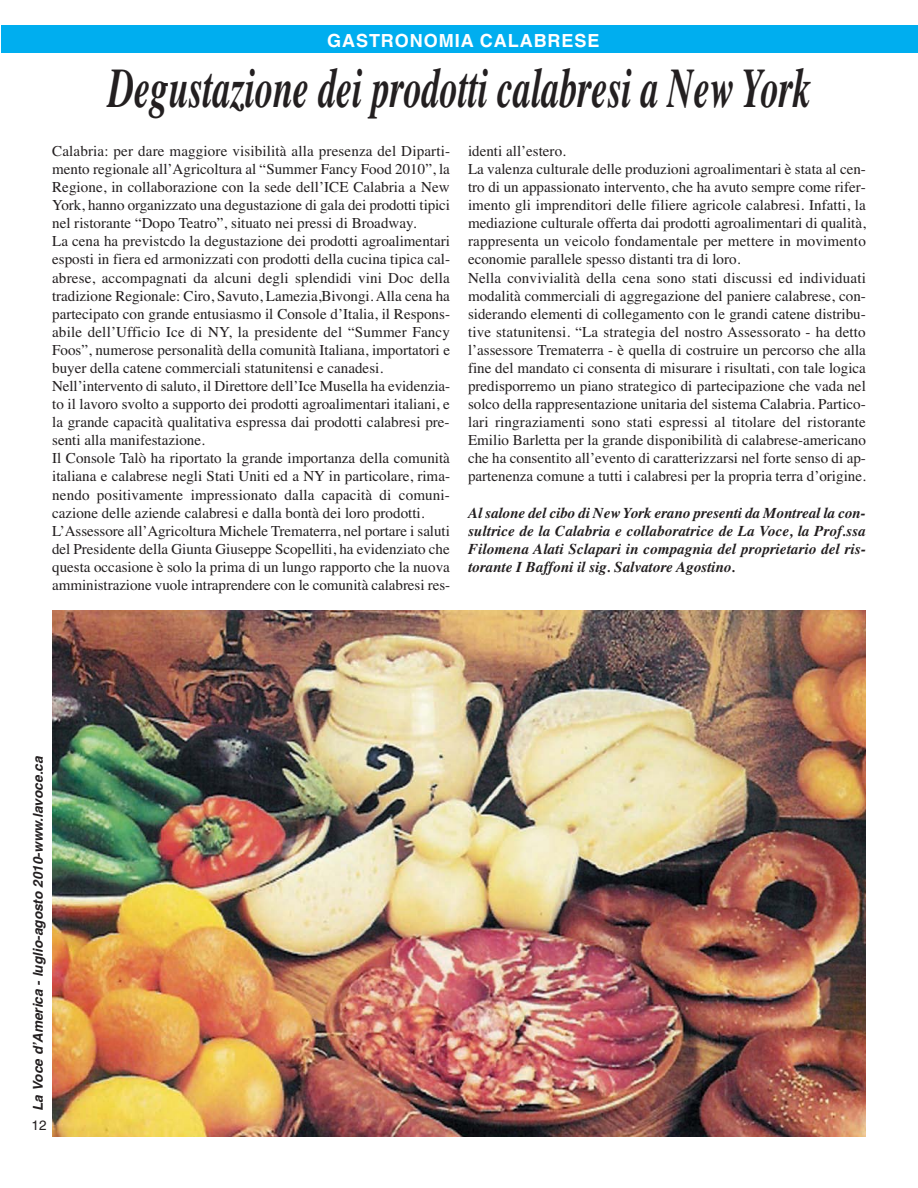
<style>
.page{position:relative;width:918px;height:1188px;background:#fff}
.page>*{position:absolute;margin:0;border:0;box-sizing:border-box;transform-origin:0 0}
.t1{font:italic 700 55.95px "Times";color:#231f20;scale:.65 1}
.t2{font:700 18.15px "Helvetica";letter-spacing:.05em;color:#fff}
.t3{font:15px/18.1px "Times";color:#231f20}
.t4{font:italic 700 15px/18.1px "Times";color:#231f20;text-align:justify}
.t5{font:italic 700 13.5px "Helvetica";letter-spacing:.005em;color:#231f20}
.t6{font:13.5px "Helvetica";color:#231f20}
</style>
<div class="page">
<div style="left:1px;top:25px;width:916px;height:27px;background:#00aeef"></div>
<img style="left:52px;top:610px;width:814px;height:526px">
<p class="t2" style="left:327px;top:34px;width:274px">GASTRONOMIA CALABRESE</p>
<h1 class="t1" style="left:108px;top:68px;width:1082px">Degustazione dei prodotti calabresi a New York</h1>
<p class="t3" style="left:52px;top:143px;width:400px">Calabria: per dare maggiore visibilità alla presenza del Diparti&shy;mento regionale all’Agricoltura al “Summer Fancy Food 2010”, la Regione, in collaborazione con la sede dell’ICE Calabria a New York, hanno organizzato una degustazione di gala dei prodotti tipici nel ristorante “Dopo Teatro”, situato nei pressi di Broadway.<br>La cena ha previstcdo la degustazione dei prodotti agroalimentari esposti in fiera ed armonizzati con prodotti della cucina tipica cal&shy;abrese, accompagnati da alcuni degli splendidi vini Doc della tradizione Regionale: Ciro, Savuto, Lamezia,Bivongi. Alla cena ha partecipato con grande entusiasmo il Console d’Italia, il Respons&shy;abile dell’Ufficio Ice di NY, la presidente del “Summer Fancy Foos”, numerose personalità della comunità Italiana, importatori e buyer della catene commerciali statunitensi e canadesi.<br>Nell’intervento di saluto, il Direttore dell’Ice Musella ha evidenzia - to il lavoro svolto a supporto dei prodotti agroalimentari italiani, e la grande capacità qualitativa espressa dai prodotti calabresi pre&shy;senti alla manifestazione.<br>Il Console Talò ha riportato la grande importanza della comunità italiana e calabrese negli Stati Uniti ed a NY in particolare, rima&shy;nendo positivamente impressionato dalla capacità di comuni&shy;cazione delle aziende calabresi e dalla bontà dei loro prodotti.<br>L’Assessore all’Agricoltura Michele Trematerra, nel portare i saluti del Presidente della Giunta Giuseppe Scopelliti, ha evidenziato che questa occasione è solo la prima di un lungo rapporto che la nuova amministrazione vuole intraprendere con le comunità calabresi res-</p>
<p class="t3" style="left:468px;top:143px;width:399px">identi all’estero.<br>La valenza culturale delle produzioni agroalimentari è stata al cen&shy;tro di un appassionato intervento, che ha avuto sempre come rifer&shy;imento gli imprenditori delle filiere agricole calabresi. Infatti, la mediazione culturale offerta dai prodotti agroalimentari di qualità, rappresenta un veicolo fondamentale per mettere in movimento economie parallele spesso distanti tra di loro.<br>Nella convivialità della cena sono stati discussi ed individuati modalità commerciali di aggregazione del paniere calabrese, con&shy;siderando elementi di collegamento con le grandi catene distribu&shy;tive statunitensi. “La strategia del nostro Assessorato - ha detto l’assessore Trematerra - è quella di costruire un percorso che alla fine del mandato ci consenta di misurare i risultati, con tale logica predisporremo un piano strategico di partecipazione che vada nel solco della rappresentazione unitaria del sistema Calabria. Partico&shy;lari ringraziamenti sono stati espressi al titolare del ristorante Emilio Barletta per la grande disponibilità di calabrese-americano che ha consentito all’evento di caratterizzarsi nel forte senso di ap&shy;partenenza comune a tutti i calabresi per la propria terra d’origine.</p>
<p class="t4" style="left:468px;top:505px;width:399px">Al salone del cibo di New York erano presenti da Montreal la con&shy;sultrice de la Calabria e collaboratrice de La Voce, la Prof.ssa Filomena Alati Sclapari in compagnia del proprietario del ris&shy;torante I Baffoni il sig. Salvatore Agostino.</p>
<p class="t5" style="left:33px;top:1111px;width:357px;rotate:-90deg">La Voce d’America - luglio-agosto 2010-www.lavoce.ca</p>
<p class="t6" style="left:32px;top:1120px;width:17px">12</p>
</div>
